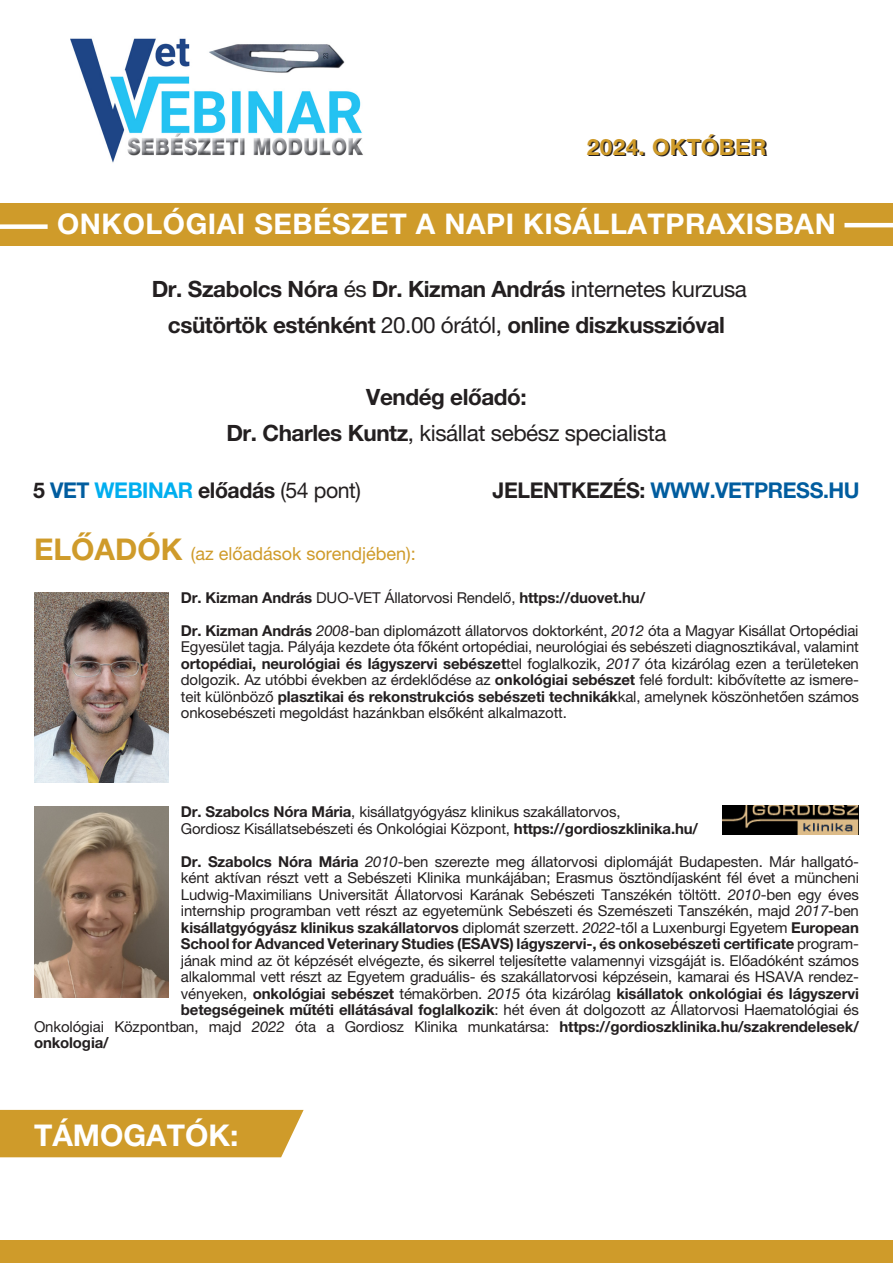
<style>
.page{position:relative;width:893px;height:1263px;background:#fff}
.page>*{position:absolute;margin:0;border:0;box-sizing:border-box;transform-origin:0 0}
.t1{font:700 30px "Helvetica Neue LT Pro";color:#fff}
.t2{font:700 28.5px "Helvetica Neue LT Pro";letter-spacing:.02em;color:#fff}
.t3{font:700 22.5px "Helvetica Neue LT Pro";letter-spacing:-.02em;color:#231f20}
.t4{font:22.5px "Helvetica Neue LT Pro";letter-spacing:-.02em;color:#231f20}
.t5{font:700 22.5px "Helvetica Neue LT Pro";letter-spacing:.02em;color:#231f20}
.t6{font:700 21.75px "Helvetica Neue LT Pro";letter-spacing:-.02em;color:#015d9f}
.t7{font:700 21.75px "Helvetica Neue LT Pro";letter-spacing:-.02em;color:#231f20}
.t8{font:18px "Helvetica Neue LT Pro";color:#cf9b2a}
.t9{font:15px/16.5px "Helvetica Neue LT Pro";letter-spacing:-.01em;color:#231f20;text-align:justify}
.t10{font:700 15px "Helvetica Neue LT Pro";letter-spacing:-.01em;color:#231f20}
.s1{font-weight:400}
.s2{font-weight:700}
.s3{color:#015d9f}
.s4{color:#00aeef}
.s5{color:#231f20}
.s6{font-weight:700;font-size:30px}
.s7{font-style:italic}
.s8{font-weight:400;font-style:italic}
</style>
<div class="page">
<div style="left:0;top:1110px;width:304px;height:47px;background:#cf9b2a"></div>
<div style="left:0;top:1241px;width:893px;height:22px;background:#cf9b2a"></div>
<img style="left:70px;top:38px;width:293px;height:125px">
<div style="left:0;top:204px;width:893px;height:42px;background:#cf9b2a"></div>
<div style="left:0;top:224px;width:48px;height:5px;background:#fff"></div>
<hr style="left:844px;top:223px;width:49px;height:4px;background:#fff">
<img style="left:34px;top:592px;width:134px;height:191px">
<img style="left:34px;top:807px;width:134px;height:190px">
<img style="left:723px;top:806px;width:136px;height:29px">
<p class="t5" style="left:588px;top:134px;width:181px">2024. OKTÓBER</p>
<p class="t2" style="left:57px;top:206px;width:780px">ONKOLÓGIAI SEBÉSZET A NAPI KISÁLLATPRAXISBAN</p>
<p class="t3" style="left:152px;top:275px;width:597px">Dr. Szabolcs Nóra <span class="s1">és</span> Dr. Kizman András <span class="s1">internetes kurzusa</span></p>
<p class="t3" style="left:168px;top:311px;width:558px">csütörtök esténként <span class="s1">20.00 órától,</span> online diszkusszióval</p>
<p class="t3" style="left:366px;top:383px;width:162px">Vendég előadó:</p>
<p class="t4" style="left:226px;top:420px;width:442px"><span class="s2">Dr. Charles Kuntz</span>, kisállat sebész specialista</p>
<p class="t7" style="left:33px;top:477px;width:329px">5 <span class="s3">VET</span> <span class="s4">WEBINAR</span> előadás <span class="s1">(54 pont)</span></p>
<p class="t6" style="left:493px;top:477px;width:369px"><span class="s5">JELENTKEZÉS:</span> WWW.VETPRESS.HU</p>
<p class="t8" style="left:34px;top:543px;width:383px"><span class="s6">ELŐADÓK</span> (az előadások sorendjében):</p>
<p class="t10" style="left:181px;top:588px;width:466px">Dr. Kizman András <span class="s1">DUO-VET Állatorvosi Rendelő,</span> https://duovet.hu/</p>
<p class="t9" style="left:181px;top:622px;width:679px"><span class="s2">Dr. Kizman András</span> <span class="s7">2008</span>-ban diplomázott állatorvos doktorként, <span class="s7">2012</span> óta a Magyar Kisállat Ortopédiai</p>
<p class="t9" style="left:181px;top:639px;width:680px">Egyesület tagja. Pályája kezdete óta főként ortopédiai, neurológiai és sebészeti diagnosztikával, valamint</p>
<p class="t9" style="left:181px;top:655px;width:680px"><span class="s2">ortopédiai, neurológiai és lágyszervi sebészet</span>tel foglalkozik, <span class="s7">2017</span> óta kizárólag ezen a területeken dolgozik. Az utóbbi években az érdeklődése az <span class="s2">onkológiai sebészet</span> felé fordult: kibővítette az ismere&shy;teit különböző <span class="s2">plasztikai és rekonstrukciós sebészeti technikák</span>kal, amelynek köszönhetően számos onkosebészeti megoldást hazánkban elsőként alkalmazott.</p>
<p class="t9" style="left:181px;top:804px;width:441px"><span class="s2">Dr. Szabolcs Nóra Mária</span>, kisállatgyógyász klinikus szakállatorvos,</p>
<p class="t9" style="left:181px;top:820px;width:519px">Gordiosz Kisállatsebészeti és Onkológiai Központ, <span class="s2">https://gordioszklinika.hu/</span></p>
<p class="t9" style="left:181px;top:853px;width:680px"><span class="s2">Dr. Szabolcs Nóra Mária</span> <span class="s7">2010</span>-ben szerezte meg állatorvosi diplomáját Budapesten. Már hallgató-</p>
<p class="t9" style="left:181px;top:870px;width:680px">ként aktívan részt vett a Sebészeti Klinika munkájában; Erasmus ösztöndíjasként fél évet a müncheni</p>
<p class="t9" style="left:181px;top:886px;width:680px">Ludwig-Maximilians Universitãt Állatorvosi Karának Sebészeti Tanszékén töltött. <span class="s7">2010</span>-ben egy éves</p>
<p class="t9" style="left:181px;top:903px;width:680px">internship programban vett részt az egyetemünk Sebészeti és Szemészeti Tanszékén, majd <span class="s7">2017</span>-ben</p>
<p class="t10" style="left:181px;top:918px;width:680px">kisállatgyógyász klinikus szakállatorvos <span class="s1">diplomát szerzett.</span> <span class="s8">2022</span><span class="s1">-től a Luxenburgi Egyetem</span> European</p>
<p class="t10" style="left:181px;top:935px;width:680px">School for Advanced Veterinary Studies (ESAVS) lágyszervi-, és onkosebészeti certificate <span class="s1">program-</span></p>
<p class="t9" style="left:181px;top:952px;width:680px">jának mind az öt képzését elvégezte, és sikerrel teljesítette valamennyi vizsgáját is. Előadóként számos</p>
<p class="t9" style="left:181px;top:969px;width:680px">alkalommal vett részt az Egyetem graduális- és szakállatorvosi képzésein, kamarai és HSAVA rendez-</p>
<p class="t10" style="left:181px;top:984px;width:680px"><span class="s1">vényeken,</span> onkológiai sebészet <span class="s1">témakörben.</span> <span class="s8">2015</span> <span class="s1">óta kizárólag</span> kisállatok onkológiai és lágyszervi</p>
<p class="t9" style="left:181px;top:1002px;width:680px"><span class="s2">betegségeinek műtéti ellátásával foglalkozik</span>: hét éven át dolgozott az Állatorvosi Haematológiai és</p>
<p class="t9" style="left:34px;top:1018px;width:826px">Onkológiai Központban, majd <span class="s7">2022</span> óta a Gordiosz Klinika munkatársa: <span class="s2">https://gordioszklinika.hu/szakrendelesek/</span></p>
<p class="t10" style="left:34px;top:1034px;width:76px">onkologia/</p>
<p class="t1" style="left:34px;top:1116px;width:206px">TÁMOGATÓK:</p>
</div>
